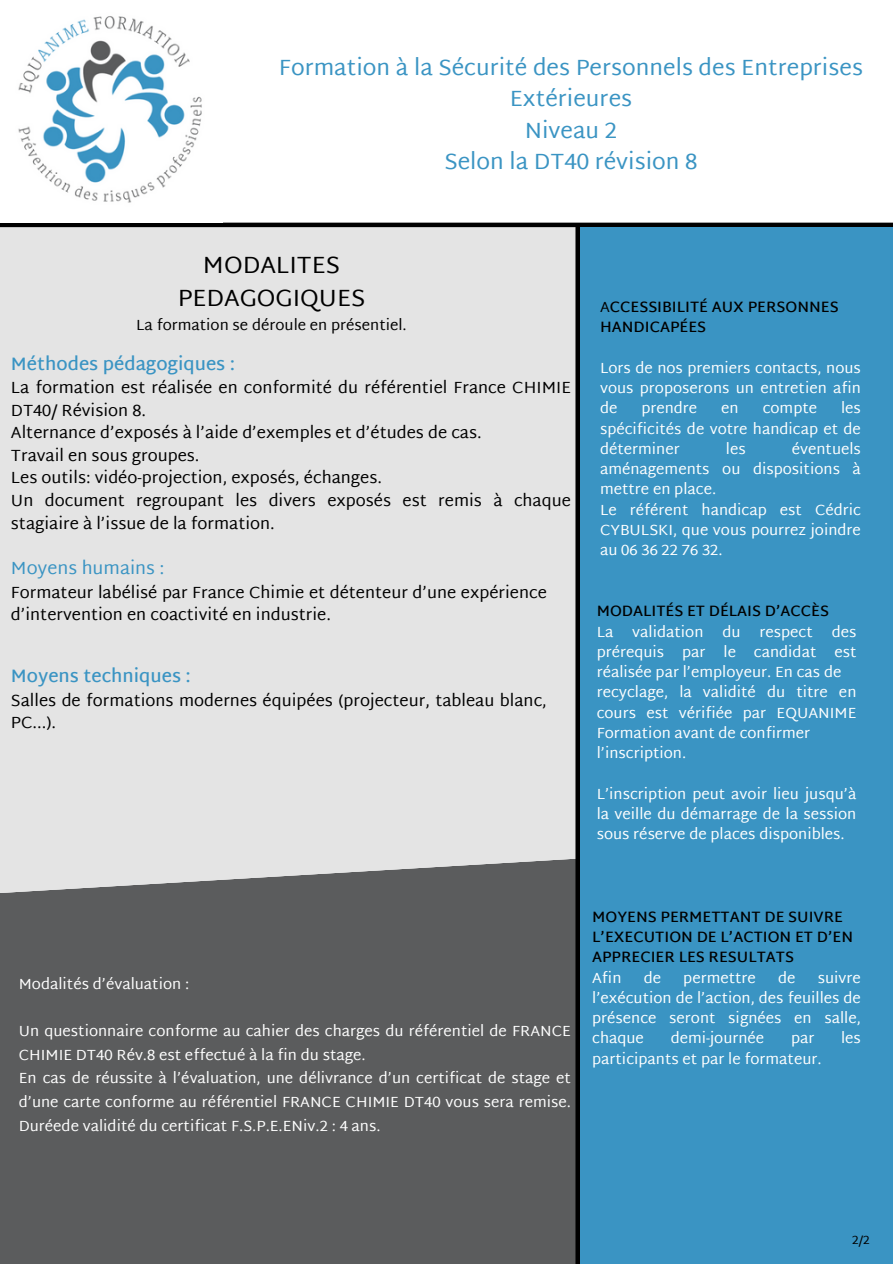
<style>
.page{position:relative;width:893px;height:1264px;background:#fff}
.page>*{position:absolute;margin:0;border:0;box-sizing:border-box;transform-origin:0 0}
.t1{font:24px/32.7px "Martel Sans";color:#000;text-align:center}
.t2{font:22.5px/31.5px "Martel Sans";color:#3a94c3;text-align:center}
.t3{font:600 18px "Martel Sans";color:#3a94c3}
.t4{font:18px "Martel Sans";color:#3a94c3}
.t5{font:16.5px/22.5px "Martel Sans";color:#000}
.t6{font:15px/20.2px "Martel Sans";color:#fff;text-align:justify}
.t7{font:600 15px/20.2px "Martel Sans";color:#000}
.t8{font:15px "Martel Sans";color:#000}
.t9{font:12px "Martel Sans";color:#000}
.s1{font-weight:400}
.s2{font-weight:400;color:#fff}
</style>
<div class="page">
<div style="left:0;top:227px;width:575px;height:1035px;background:#e4e4e4"></div>
<div style="left:0;top:859px;width:575px;height:404px;background:#5b5c5d"></div>
<hr style="left:0;top:223px;width:892px;height:4px;background:#000">
<img style="left:18px;top:16px;width:184px;height:187px">
<div style="left:577px;top:227px;width:315px;height:1036px;background:#3a94c3"></div>
<div style="left:575px;top:225px;width:5px;height:1038px;background:#000"></div>
<h3 class="t2" style="left:279px;top:51px;width:585px">Formation à la Sécurité des Personnels des Entreprises<br>Extérieures<br>Niveau 2<br>Selon la DT40 révision 8</h3>
<h1 class="t1" style="left:178px;top:248px;width:189px">MODALITES<br>PEDAGOGIQUES</h1>
<h1 class="t8" style="left:136px;top:316px;width:272px">La formation se déroule en présentiel.</h1>
<h3 class="t3" style="left:11px;top:353px;width:226px">Méthodes pédagogiques :</h3>
<h3 class="t5" style="left:11px;top:376px;width:561px">La formation est réalisée en conformité du référentiel France CHIMIE DT40/ Révision 8.<br>Alternance d’exposés à l’aide d’exemples et d’études de cas.<br>Travail en sous groupes.<br>Les outils: vidéo-projection, exposés, échanges.<br>Un document regroupant les divers exposés est remis à chaque stagiaire à l’issue de la formation.</h3>
<h3 class="t4" style="left:11px;top:557px;width:155px">Moyens humains :</h3>
<h3 class="t5" style="left:11px;top:581px;width:537px">Formateur labélisé par France Chimie et détenteur d’une expérience d’intervention en coactivité en industrie.</h3>
<h3 class="t3" style="left:11px;top:665px;width:181px">Moyens techniques :</h3>
<h3 class="t5" style="left:11px;top:689px;width:537px">Salles de formations modernes équipées (projecteur, tableau blanc,<br>PC...).</h3>
<h3 class="t7" style="left:600px;top:296px;width:240px"><span class="s1">A</span>CCESSIBILITÉ AUX PERSONNES<br>HANDICAPÉES</h3>
<h3 class="t6" style="left:600px;top:357px;width:262px">Lors de nos premiers contacts, nous vous proposerons un entretien afin de</h3>
<h3 class="t6" style="left:600px;top:398px;width:262px;text-indent:241px">les spécificités de votre handicap et de déterminer</h3>
<h3 class="t6" style="left:641px;top:398px;width:57px">prendre</h3>
<h3 class="t6" style="left:721px;top:398px;width:19px">en</h3>
<h3 class="t6" style="left:762px;top:398px;width:56px">compte</h3>
<h3 class="t6" style="left:600px;top:438px;width:262px;text-align:left;text-indent:192px">éventuels aménagements ou dispositions à mettre en place.<br>Le référent handicap est Cédric<br>CYBULSKI, que vous pourrez joindre au 06 36 22 76 32.</h3>
<h3 class="t6" style="left:725px;top:438px;width:21px">les</h3>
<h3 class="t7" style="left:596px;top:601px;width:234px">MODALITÉS ET DÉLAIS D’ACCÈS<br><span class="s2">La</span></h3>
<h3 class="t6" style="left:632px;top:621px;width:73px">validation</h3>
<h3 class="t6" style="left:722px;top:621px;width:20px">du</h3>
<h3 class="t6" style="left:759px;top:621px;width:55px">respect</h3>
<h3 class="t6" style="left:596px;top:621px;width:261px;text-align:left;text-indent:235px">des prérequis par le candidat est réalisée par l’employeur. En cas de recyclage, la validité du titre en cours est vérifiée par EQUANIME<br>Formation avant de confirmer l’inscription.</h3>
<h3 class="t6" style="left:596px;top:783px;width:261px">L’inscription peut avoir lieu jusqu’à la veille du démarrage de la session sous réserve de places disponibles.</h3>
<h3 class="t6" style="left:19px;top:973px;width:172px">Modalités d’évaluation :</h3>
<h3 class="t6" style="left:19px;top:1019px;width:553px;line-height:23.7px;text-align:left">Un questionnaire conforme au cahier des charges du référentiel de FRANCE CHIMIE DT40 Rév.8 est effectué à la fin du stage.<br>En cas de réussite à l’évaluation, une délivrance d’un certificat de stage et d’une carte conforme au référentiel FRANCE CHIMIE DT40 vous sera remise.<br>Duréede validité du certificat F.S.P.E.ENiv.2 : 4 ans.</h3>
<p class="t7" style="left:592px;top:906px;width:262px">MOYENS PERMETTANT DE SUIVRE<br>L’EXECUTION DE L’ACTION ET D’EN<br>APPRECIER LES RESULTATS<br><span class="s2">Afin</span></p>
<p class="t6" style="left:592px;top:967px;width:270px;text-indent:226px">suivre l’exécution de l’action, des feuilles de présence seront signées en salle, chaque</p>
<p class="t6" style="left:643px;top:967px;width:19px">de</p>
<p class="t6" style="left:683px;top:967px;width:74px">permettre</p>
<p class="t6" style="left:778px;top:967px;width:19px">de</p>
<p class="t6" style="left:670px;top:1028px;width:95px">demi-journée</p>
<p class="t6" style="left:791px;top:1028px;width:25px">par</p>
<p class="t6" style="left:841px;top:1028px;width:21px">les</p>
<p class="t6" style="left:592px;top:1048px;width:231px">participants et par le formateur.</p>
<h2 class="t9" style="left:852px;top:1232px;width:19px">2/2</h2>
</div>
